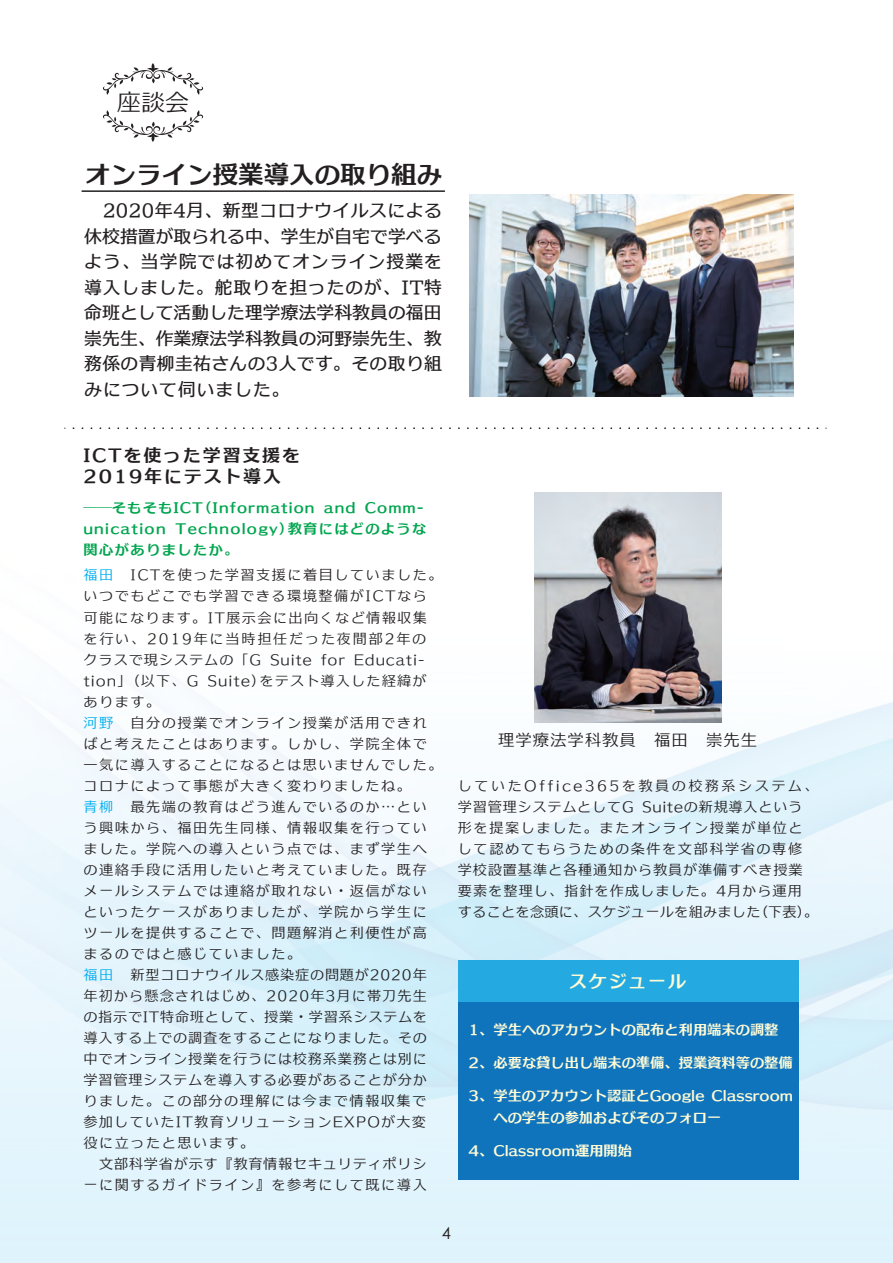
<style>
.page{position:relative;width:893px;height:1263px;background:#fff}
.page>*{position:absolute;margin:0;border:0;box-sizing:border-box;transform-origin:0 0}
.t1{font:25.5px "C4 Gothic Duex E";color:#231f20}
.t2{font:24px "C4 Gothic Duex L";color:#231f20}
.t3{font:18px/25.5px "C4 Square D";letter-spacing:.015em;color:#231f20;text-align:justify}
.t4{font:18px/21px "C4 Gothic Duex HDL E";letter-spacing:.1em;color:#231f20}
.t5{font:18px "C4 Gothic Duex E";letter-spacing:.1em;color:#fffbd6}
.t6{font:16.5px "C4 Gothic Duex L";letter-spacing:.05em;color:#231f20}
.t7{font:16.5px "Century Gothic";color:#231f20}
.t8{font:14.25px "C4 Gothic Duex L";letter-spacing:.1em;color:#231f20}
.t9{font:14.25px/21px "C4 Gothic Duex L";letter-spacing:.065em;color:#231f20}
.t10{font:14.25px/22.5px "C4 Gothic Duex E";color:#fffbd6}
.t11{font:14.25px "C4 Gothic Duex L";letter-spacing:.05em;color:#231f20}
.t12{font:14.25px/21px "C4 Gothic Duex E";letter-spacing:.09em;color:#00a54f}
.t13{font:14.25px "C4 Gothic Duex L";letter-spacing:.045em;color:#231f20}
.t14{font:14.25px "C4 Gothic Duex L";letter-spacing:.06em;color:#231f20}
.t15{font:14.25px "C4 Gothic Duex L";letter-spacing:.075em;color:#231f20}
.t16{font:14.25px "C4 Gothic Duex L";letter-spacing:.07em;color:#231f20}
.t17{font:14.25px "C4 Gothic Duex L";letter-spacing:.08em;color:#231f20}
.s1{font-family:"Koz Go Pro";font-weight:500}
.s2{color:#00aeef}
</style>
<div class="page">
<img style="left:0;top:88px;width:893px;height:1174px">
<svg style="left:103px;top:63px;width:100px;height:32px"></svg>
<svg style="left:103px;top:110px;width:100px;height:32px"></svg>
<hr style="left:82px;top:190px;width:363px;height:2px;background:#231f20">
<img style="left:535px;top:493px;width:187px;height:229px">
<img style="left:469px;top:194px;width:324px;height:203px">
<div style="left:458px;top:960px;width:340px;height:220px;background:#1074bc"></div>
<div style="left:458px;top:960px;width:340px;height:41px;background:#24aae1"></div>
<svg style="left:73px;top:427px;width:754px;height:2px"></svg>
<p class="t2" style="left:117px;top:90px;width:73px">座談会</p>
<p class="t1" style="left:85px;top:162px;width:359px">オンライン授業導入の取り組み</p>
<p class="t3" style="left:84px;top:197px;width:359px;text-indent:19px">2020年4月、新型コロナウイルスによる休校措置が取られる中、学生が自宅で学べるよう、当学院では初めてオンライン授業を導入しました。舵取りを担ったのが、IT特命班として活動した理学療法学科教員の福田崇先生、作業療法学科教員の河野崇先生、教務係の青柳圭祐さんの3人です。その取り組みについて伺いました。</p>
<p class="t4" style="left:83px;top:445px;width:218px">ICTを使った学習支援を<br>2019年にテスト導入</p>
<p class="t12" style="left:83px;top:497px;width:344px"><span class="s1">――</span>そもそもICT(Information and Comm&shy;unication Technology)教育にはどのような関心がありましたか。</p>
<p class="t8" style="left:83px;top:568px;width:361px"><span class="s2">福田</span>　ICTを使った学習支援に着目していました。</p>
<p class="t8" style="left:83px;top:589px;width:345px">いつでもどこでも学習できる環境整備がICTなら</p>
<p class="t8" style="left:83px;top:610px;width:345px">可能になります。IT展示会に出向くなど情報収集</p>
<p class="t8" style="left:83px;top:631px;width:345px">を行い、2019年に当時担任だった夜間部2年の</p>
<p class="t14" style="left:83px;top:652px;width:343px">クラスで現システムの「G Suite for Educati-</p>
<p class="t15" style="left:83px;top:673px;width:345px">tion」(以下、G Suite)をテスト導入した経緯が</p>
<p class="t8" style="left:83px;top:694px;width:78px">あります。</p>
<p class="t8" style="left:83px;top:715px;width:345px"><span class="s2">河野</span>　自分の授業でオンライン授業が活用できれ</p>
<p class="t8" style="left:83px;top:736px;width:345px">ばと考えたことはあります。しかし、学院全体で</p>
<p class="t8" style="left:83px;top:757px;width:361px">一気に導入することになるとは思いませんでした。</p>
<p class="t8" style="left:83px;top:778px;width:329px">コロナによって事態が大きく変わりましたね。</p>
<p class="t8" style="left:83px;top:799px;width:345px"><span class="s2">青柳</span>　最先端の教育はどう進んでいるのか…とい</p>
<p class="t8" style="left:83px;top:820px;width:345px">う興味から、福田先生同様、情報収集を行ってい</p>
<p class="t8" style="left:83px;top:841px;width:345px">ました。学院への導入という点では、まず学生へ</p>
<p class="t8" style="left:83px;top:862px;width:345px">の連絡手段に活用したいと考えていました。既存</p>
<p class="t8" style="left:83px;top:883px;width:345px">メールシステムでは連絡が取れない・返信がない</p>
<p class="t8" style="left:83px;top:904px;width:345px">といったケースがありましたが、学院から学生に</p>
<p class="t8" style="left:83px;top:925px;width:345px">ツールを提供することで、問題解消と利便性が高</p>
<p class="t8" style="left:83px;top:946px;width:220px">まるのではと感じていました。</p>
<p class="t11" style="left:83px;top:967px;width:345px"><span class="s2">福田</span> 新型コロナウイルス感染症の問題が2020年</p>
<p class="t16" style="left:83px;top:988px;width:345px">年初から懸念されはじめ、2020年3月に帯刀先生</p>
<p class="t13" style="left:83px;top:1009px;width:345px">の指示でIT特命班として、授業・学習系システムを</p>
<p class="t11" style="left:83px;top:1030px;width:345px">導入する上での調査をすることになりました。その</p>
<p class="t11" style="left:83px;top:1051px;width:345px">中でオンライン授業を行うには校務系業務とは別に</p>
<p class="t11" style="left:83px;top:1072px;width:345px">学習管理システムを導入する必要があることが分か</p>
<p class="t8" style="left:83px;top:1093px;width:344px">りました。この部分の理解には今まで情報収集で</p>
<p class="t17" style="left:83px;top:1114px;width:344px">参加していたIT教育ソリューションEXPOが大変</p>
<p class="t8" style="left:83px;top:1135px;width:173px">役に立ったと思います。</p>
<p class="t13" style="left:99px;top:1156px;width:329px">文部科学省が示す『教育情報セキュリティポリシ</p>
<p class="t8" style="left:83px;top:1177px;width:345px">ーに関するガイドライン』を参考にして既に導入</p>
<p class="t6" style="left:498px;top:731px;width:261px">理学療法学科教員　福田　崇先生</p>
<p class="t9" style="left:458px;top:775px;width:362px">していたOffice365を教員の校務系システム、学習管理システムとしてG Suiteの新規導入という形を提案しました。またオンライン授業が単位として認めてもらうための条件を文部科学省の専修学校設置基準と各種通知から教員が準備すべき授業要素を整理し、指針を作成しました。4月から運用することを念頭に、スケジュールを組みました(下表)。</p>
<p class="t5" style="left:569px;top:972px;width:118px">スケジュール</p>
<p class="t10" style="left:469px;top:1018px;width:311px">1、学生へのアカウントの配布と利用端末の調整</p>
<p class="t10" style="left:469px;top:1051px;width:326px">2、必要な貸し出し端末の準備、授業資料等の整備</p>
<p class="t10" style="left:493px;top:1084px;width:301px;text-indent:-25px">3、学生のアカウント認証とGoogle Classroomへの学生の参加およびそのフォロー</p>
<p class="t10" style="left:469px;top:1140px;width:165px">4、Classroom運用開始</p>
<p class="t7" style="left:442px;top:1221px;width:11px">4</p>
</div>
